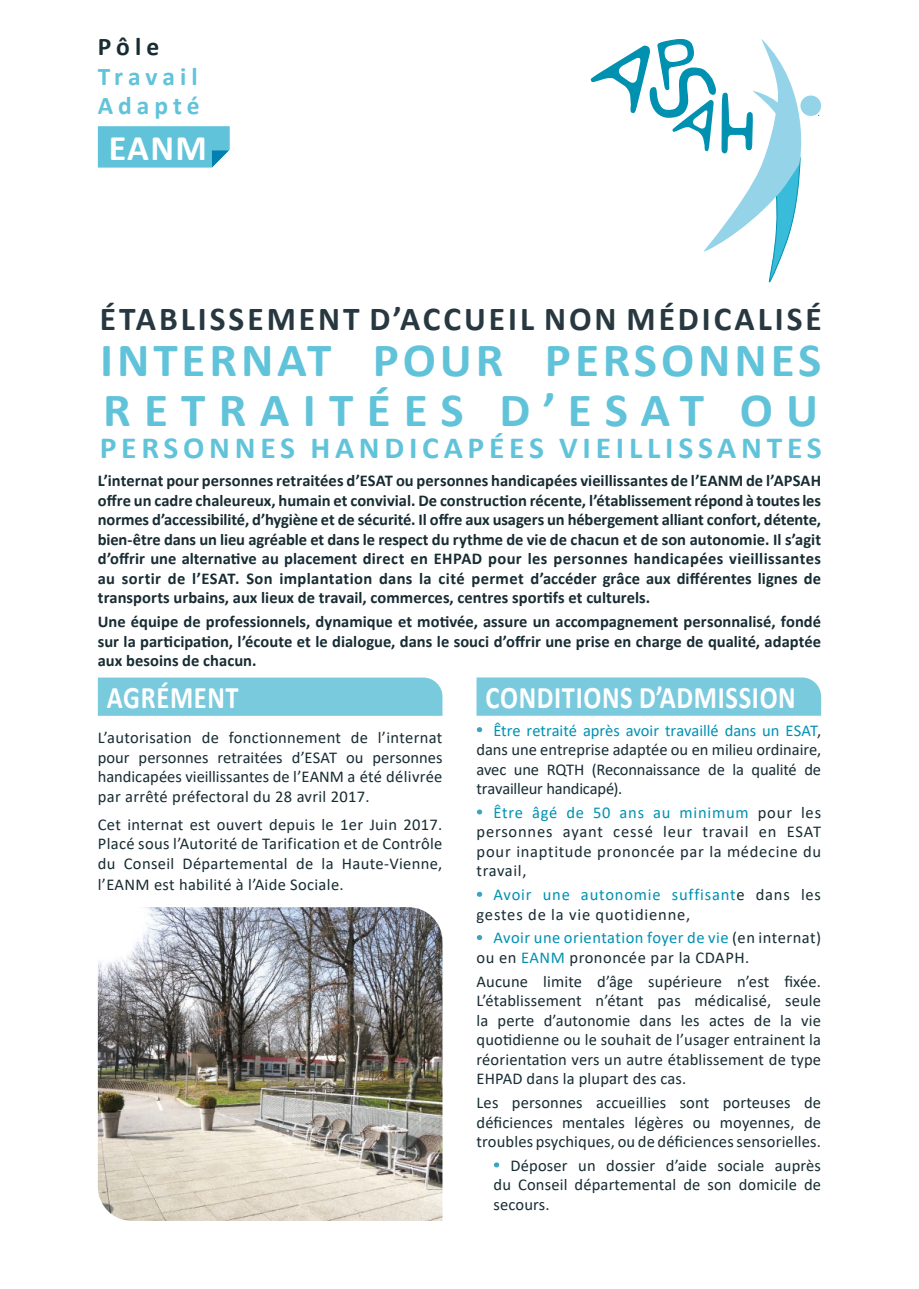
<style>
.page{position:relative;width:919px;height:1289px;background:#fff}
.page>*{position:absolute;margin:0;border:0;box-sizing:border-box;transform-origin:0 0}
._1ERE_LIGNE_TITRE_PA{font:700 47.85px/50.4px "Calibri";letter-spacing:.08em;color:#61c3d9}
.ETABLISSEMENT{font:700 36px "Calibri";color:#fff}
._2EME_LIGNE_TITRE_PA{font:700 33.6px "Calibri";letter-spacing:.09em;color:#283840}
.TITRES_INTERMEDIAIRE{font:700 31.5px "Calibri";letter-spacing:.025em;color:#fff;scale:.84 1}
._1ERE_LIGNE_TITRE_PA-2{font:700 30.75px "Calibri";letter-spacing:.15em;color:#61c3d9}
.ARTICLES_LIGHT{font:700 25.5px "Calibri";letter-spacing:.195em;color:#61c3d9}
.ARTICLES_LIGHT-2{font:700 25.5px "Calibri";color:#172c33}
.ARTICLES_LIGHT-3{font:16.5px/19.5px "Calibri";letter-spacing:.02em;color:#172c33;text-align:justify}
.ARTICLES_LIGHT-4{font:700 16.5px/19.5px "Calibri";color:#172c33;text-align:justify}
.ARTICLES_LIGHT-5{font:16.5px/19.5px "Calibri";letter-spacing:.05em;color:#172c33}
.s1{font-family:"Barmeno";font-size:16.65px;color:#38a5c1}
.s2{color:#0091b1}
</style>
<div class="page">
<div style="left:476px;top:677px;width:345px;height:38px;background:#7acade"></div>
<div style="left:98px;top:677px;width:344px;height:38px;background:#7acade"></div>
<svg style="left:98px;top:126px;width:132px;height:42px;background:#65c3d9"></svg>
<svg style="left:590px;top:39px;width:232px;height:244px"></svg>
<img style="left:98px;top:907px;width:344px;height:313px">
<p class="ARTICLES_LIGHT-2" style="left:98px;top:29px;width:63px">Pôle</p>
<p class="ARTICLES_LIGHT" style="left:98px;top:58px;width:101px">Travail</p>
<p class="ARTICLES_LIGHT" style="left:98px;top:88px;width:103px">Adapté</p>
<p class="ETABLISSEMENT" style="left:109px;top:123px;width:100px">EANM</p>
<p class="_2EME_LIGNE_TITRE_PA" style="left:100px;top:295px;width:723px">ÉTABLISSEMENT D’ACCUEIL NON MÉDICALISÉ</p>
<p class="_1ERE_LIGNE_TITRE_PA" style="left:100px;top:334px;width:722px">INTERNAT POUR PERSONNES<br>RETRAITÉES D’ESAT OU</p>
<p class="_1ERE_LIGNE_TITRE_PA-2" style="left:100px;top:426px;width:723px">PERSONNES HANDICAPÉES VIEILLISSANTES</p>
<p class="ARTICLES_LIGHT-4" style="left:98px;top:471px;width:724px">L’internat pour personnes retraitées d’ESAT ou personnes handicapées vieillissantes de l’EANM de l’APSAH offre un cadre chaleureux, humain et convivial. De construction récente, l’établissement répond à toutes les normes d’accessibilité, d’hygiène et de sécurité. Il offre aux usagers un hébergement alliant confort, détente, bien-être dans un lieu agréable et dans le respect du rythme de vie de chacun et de son autonomie. Il s’agit d’offrir une alternative au placement direct en EHPAD pour les personnes handicapées vieillissantes au sortir de l’ESAT. Son implantation dans la cité permet d’accéder grâce aux différentes lignes de transports urbains, aux lieux de travail, commerces, centres sportifs et culturels.</p>
<p class="ARTICLES_LIGHT-4" style="left:98px;top:611px;width:724px">Une équipe de professionnels, dynamique et motivée, assure un accompagnement personnalisé, fondé sur la participation, l’écoute et le dialogue, dans le souci d’offrir une prise en charge de qualité, adaptée aux besoins de chacun.</p>
<p class="TITRES_INTERMEDIAIRE" style="left:107px;top:675px;width:158px">AGRÉMENT</p>
<p class="TITRES_INTERMEDIAIRE" style="left:485px;top:675px;width:371px">CONDITIONS D’ADMISSION</p>
<p class="ARTICLES_LIGHT-3" style="left:98px;top:727px;width:346px">L’autorisation de fonctionnement de l’internat pour personnes retraitées d’ESAT ou personnes handicapées vieillissantes de l’EANM a été délivrée par arrêté préfectoral du 28 avril 2017.</p>
<p class="ARTICLES_LIGHT-3" style="left:98px;top:814px;width:346px">Cet internat est ouvert depuis le 1er Juin 2017.<br>Placé sous l’Autorité de Tarification et de Contrôle du Conseil Départemental de la Haute-Vienne,</p>
<p class="ARTICLES_LIGHT-3" style="left:98px;top:874px;width:247px">l’EANM est habilité à l’Aide Sociale.</p>
<p class="ARTICLES_LIGHT-3" style="left:476px;top:720px;width:346px"><span class="s1">•</span> <span class="s2">Être retraité après avoir travaillé dans un ESAT</span>, dans une entreprise adaptée ou en milieu ordinaire, avec une RQTH (Reconnaissance de la qualité de travailleur handicapé).</p>
<p class="ARTICLES_LIGHT-3" style="left:476px;top:802px;width:346px"><span class="s1">•</span> <span class="s2">Être âgé de 50 ans au minimum</span> pour les personnes ayant cessé leur travail en ESAT pour inaptitude prononcée par la médecine du travail,</p>
<p class="ARTICLES_LIGHT-5" style="left:476px;top:884px;width:346px"><span class="s1">•</span> <span class="s2">Avoir une autonomie suffisant</span>e dans les gestes de la vie quotidienne,</p>
<p class="ARTICLES_LIGHT-3" style="left:476px;top:927px;width:346px"><span class="s1">•</span> <span class="s2">Avoir une orientation foyer de vie</span> (en internat) ou en <span class="s2">EANM</span> prononcée par la CDAPH.</p>
<p class="ARTICLES_LIGHT-3" style="left:476px;top:971px;width:346px">Aucune limite d’âge supérieure n’est fixée.<br>L’établissement n’étant pas médicalisé, seule la perte d’autonomie dans les actes de la vie quotidienne ou le souhait de l’usager entrainent la réorientation vers un autre établissement de type EHPAD dans la plupart des cas.</p>
<p class="ARTICLES_LIGHT-3" style="left:476px;top:1092px;width:346px">Les personnes accueillies sont porteuses de déficiences mentales légères ou moyennes, de troubles psychiques, ou de déficiences sensorielles.</p>
<p class="ARTICLES_LIGHT-3" style="left:493px;top:1155px;width:329px"><span class="s1">•</span> Déposer un dossier d’aide sociale auprès du Conseil départemental de son domicile de secours.</p>
</div>
